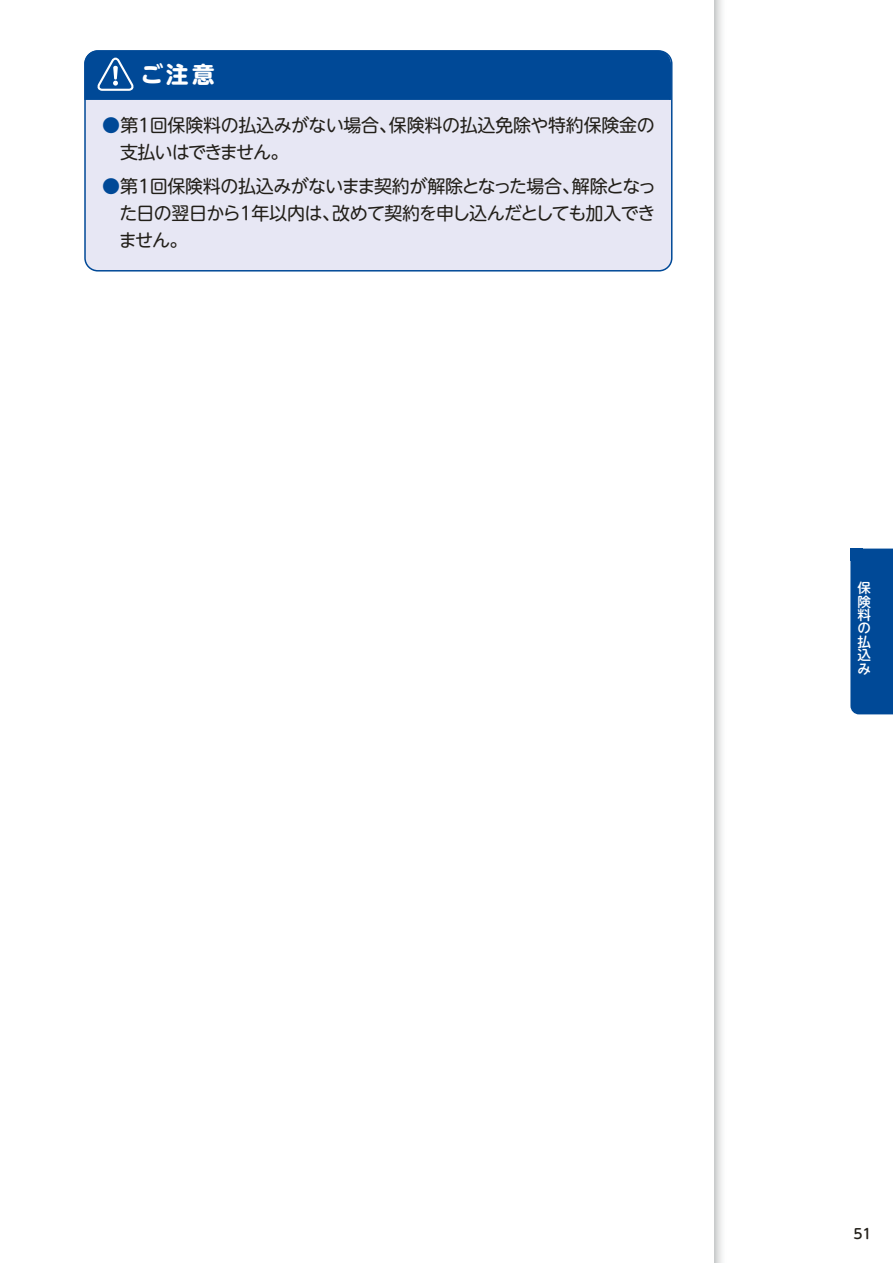
<style>
.page{position:relative;width:893px;height:1263px;background:#fff}
.page>*{position:absolute;margin:0;border:0;box-sizing:border-box;transform-origin:0 0}
.t1{font:22.5px "UD Shin M Go Pro Bold 90 pv RKSJ H";color:#fff}
.t2{font:18px/27px "UD Shin M Go Pro Regular 90 pv RKSJ H";letter-spacing:-.03em;color:#221f19}
.t3{font:13.8px "UD Shin M Go Pro Medium 90 pv RKSJ H";color:#221f19}
.t4{font:13.5px/13.5px "UD Shin M Go Pro Medium 90 pv RKSJ V";color:#fff;text-align:justify}
.s1{color:#004997}
</style>
<div class="page">
<svg style="left:714px;top:0;width:8px;height:1263px;background:#dbdddd"></svg>
<div style="left:85px;top:51px;width:587px;height:220px;background:#e7e7f4;border-radius:13px"></div>
<div style="left:84px;top:50px;width:588px;height:222px;border:2px solid #004997;border-radius:13px"></div>
<svg style="left:84px;top:50px;width:588px;height:51px;background:#084e9a"></svg>
<div style="left:850px;top:549px;width:43px;height:165px;background:#004997"></div>
<div style="left:850px;top:549px;width:13px;height:12px;background:#004997"></div>
<p class="t1" style="left:140px;top:66px;width:76px">ご注意</p>
<p class="t2" style="left:120px;top:114px;width:536px;text-indent:-18px"><span class="s1">●</span>第1回保険料の払込みがない場合、保険料の払込免除や特約保険金の支払いはできません。</p>
<p class="t2" style="left:119px;top:175px;width:539px;text-align:justify;text-indent:-17px"><span class="s1">●</span>第1回保険料の払込みがないまま契約が解除となった場合、解除となった日の翌日から1年以内は、改めて契約を申し込んだとしても加入できません。</p>
<p class="t4" style="left:858px;top:583px;width:15px">保険料の払込み</p>
<p class="t3" style="left:853px;top:1228px;width:20px">51</p>
</div>
